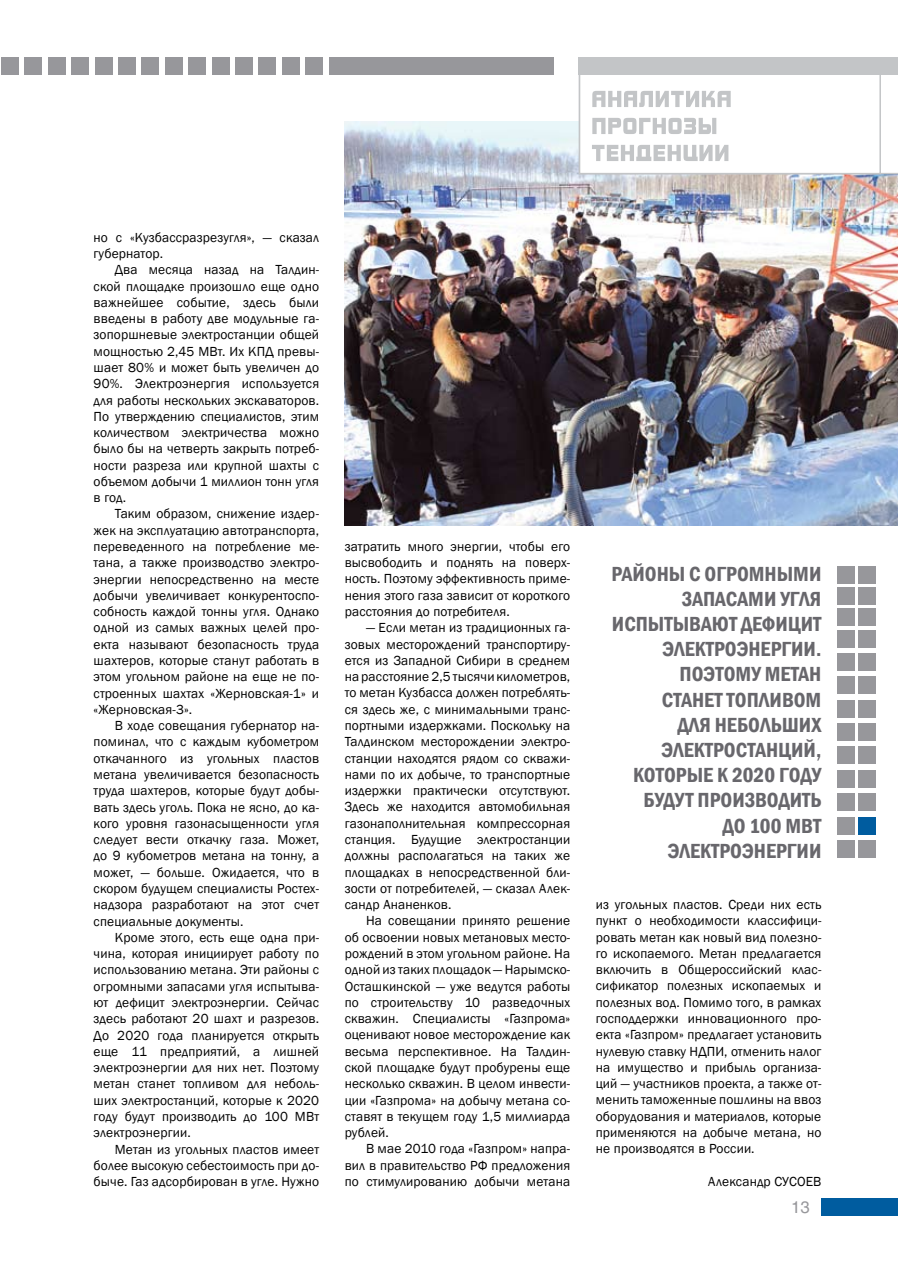
<style>
.page{position:relative;width:898px;height:1263px;background:#fff}
.page>*{position:absolute;margin:0;border:0;box-sizing:border-box;transform-origin:0 0}
.t1{font:600 condensed 21px/25.2px "Franklin Gothic";color:#68676c;text-align:right}
.t2{font:16.5px "Helios";color:#97979b}
.t3{font:13.5px/16.4px "Franklin Gothic";letter-spacing:.01em;color:#000;text-align:justify}
</style>
<div class="page">
<img style="left:344px;top:122px;width:553px;height:404px">
<div style="left:836px;top:840px;width:17px;height:17px;background:#97979b"></div>
<div style="left:836px;top:817px;width:17px;height:17px;background:#97979b"></div>
<div style="left:836px;top:794px;width:17px;height:17px;background:#97979b"></div>
<div style="left:836px;top:770px;width:17px;height:17px;background:#97979b"></div>
<div style="left:836px;top:747px;width:17px;height:17px;background:#97979b"></div>
<div style="left:836px;top:723px;width:17px;height:17px;background:#97979b"></div>
<div style="left:836px;top:700px;width:17px;height:17px;background:#97979b"></div>
<div style="left:836px;top:677px;width:17px;height:17px;background:#97979b"></div>
<div style="left:836px;top:653px;width:17px;height:17px;background:#97979b"></div>
<div style="left:836px;top:630px;width:17px;height:17px;background:#97979b"></div>
<div style="left:836px;top:609px;width:17px;height:17px;background:#97979b"></div>
<div style="left:836px;top:587px;width:17px;height:17px;background:#97979b"></div>
<div style="left:836px;top:566px;width:17px;height:17px;background:#97979b"></div>
<div style="left:858px;top:840px;width:17px;height:17px;background:#97979b"></div>
<div style="left:858px;top:817px;width:17px;height:17px;background:#005c9f"></div>
<div style="left:858px;top:794px;width:17px;height:17px;background:#97979b"></div>
<div style="left:858px;top:770px;width:17px;height:17px;background:#97979b"></div>
<div style="left:858px;top:747px;width:17px;height:17px;background:#97979b"></div>
<div style="left:858px;top:723px;width:17px;height:17px;background:#97979b"></div>
<div style="left:858px;top:700px;width:17px;height:17px;background:#97979b"></div>
<div style="left:858px;top:677px;width:17px;height:17px;background:#97979b"></div>
<div style="left:858px;top:653px;width:17px;height:17px;background:#97979b"></div>
<div style="left:858px;top:630px;width:17px;height:17px;background:#97979b"></div>
<div style="left:858px;top:609px;width:17px;height:17px;background:#97979b"></div>
<div style="left:858px;top:587px;width:17px;height:17px;background:#97979b"></div>
<div style="left:858px;top:566px;width:17px;height:17px;background:#97979b"></div>
<div style="left:329px;top:58px;width:224px;height:17px;background:#97979b"></div>
<div style="left:1px;top:58px;width:17px;height:17px;background:#97979b"></div>
<svg style="left:578px;top:57px;width:319px;height:117px"></svg>
<div style="left:821px;top:1198px;width:76px;height:17px;background:#005c9f"></div>
<div style="left:25px;top:58px;width:17px;height:17px;background:#97979b"></div>
<div style="left:48px;top:58px;width:17px;height:17px;background:#97979b"></div>
<div style="left:72px;top:58px;width:17px;height:17px;background:#97979b"></div>
<div style="left:95px;top:58px;width:17px;height:17px;background:#97979b"></div>
<div style="left:118px;top:58px;width:17px;height:17px;background:#97979b"></div>
<div style="left:142px;top:58px;width:17px;height:17px;background:#97979b"></div>
<div style="left:165px;top:58px;width:17px;height:17px;background:#97979b"></div>
<div style="left:188px;top:58px;width:17px;height:17px;background:#97979b"></div>
<div style="left:212px;top:58px;width:17px;height:17px;background:#97979b"></div>
<div style="left:235px;top:58px;width:17px;height:17px;background:#97979b"></div>
<div style="left:259px;top:58px;width:17px;height:17px;background:#97979b"></div>
<div style="left:282px;top:58px;width:17px;height:17px;background:#97979b"></div>
<div style="left:305px;top:58px;width:17px;height:17px;background:#97979b"></div>
<p class="t3" style="left:94px;top:229px;width:227px">но с «Кузбассразрезугля», — сказал губернатор.</p>
<p class="t3" style="left:94px;top:262px;width:227px;text-indent:21px">Два месяца назад на Талдин&shy;ской площадке произошло еще одно важнейшее событие, здесь были введены в работу две модульные га&shy;зопоршневые электростанции общей мощностью 2,45 МВт. Их КПД превы&shy;шает 80% и может быть увеличен до 90%. Электроэнергия используется для работы нескольких экскаваторов.<br>По утверждению специалистов, этим количеством электричества можно было бы на четверть закрыть потреб&shy;ности разреза или крупной шахты с объемом добычи 1 миллион тонн угля в год.</p>
<p class="t3" style="left:94px;top:506px;width:227px;text-indent:21px">Таким образом, снижение издер&shy;жек на эксплуатацию автотранспорта, переведенного на потребление ме&shy;тана, а также производство электро&shy;энергии непосредственно на месте добычи увеличивает конкурентоспо&shy;собность каждой тонны угля. Однако одной из самых важных целей про&shy;екта называют безопасность труда шахтеров, которые станут работать в этом угольном районе на еще не по&shy;строенных шахтах «Жерновская-1» и «Жерновская-3».</p>
<p class="t3" style="left:94px;top:718px;width:227px;text-indent:21px">В ходе совещания губернатор на&shy;поминал, что с каждым кубометром откачанного из угольных пластов метана увеличивается безопасность труда шахтеров, которые будут добы&shy;вать здесь уголь. Пока не ясно, до ка&shy;кого уровня газонасыщенности угля следует вести откачку газа. Может, до 9 кубометров метана на тонну, а может, — больше. Ожидается, что в скором будущем специалисты Ростех&shy;надзора разработают на этот счет специальные документы.</p>
<p class="t3" style="left:94px;top:929px;width:227px;text-indent:21px">Кроме этого, есть еще одна при&shy;чина, которая инициирует работу по использованию метана. Эти районы с огромными запасами угля испытыва&shy;ют дефицит электроэнергии. Сейчас здесь работают 20 шахт и разрезов.<br>До 2020 года планируется открыть еще 11 предприятий, а лишней электроэнергии для них нет. Поэтому метан станет топливом для неболь&shy;ших электростанций, которые к 2020 году будут производить до 100 МВт электроэнергии.</p>
<p class="t3" style="left:94px;top:1141px;width:227px;text-indent:21px">Метан из угольных пластов имеет более высокую себестоимость при до&shy;быче. Газ адсорбирован в угле. Нужно</p>
<p class="t3" style="left:344px;top:538px;width:227px">затратить много энергии, чтобы его высвободить и поднять на поверх&shy;ность. Поэтому эффективность приме&shy;нения этого газа зависит от короткого расстояния до потребителя.</p>
<p class="t3" style="left:344px;top:620px;width:227px;text-indent:21px">— Если метан из традиционных га&shy;зовых месторождений транспортиру&shy;ется из Западной Сибири в среднем на расстояние 2,5 тысячи километров, то метан Кузбасса должен потреблять&shy;ся здесь же, с минимальными транс&shy;портными издержками. Поскольку на Талдинском месторождении электро&shy;станции находятся рядом со скважи&shy;нами по их добыче, то транспортные издержки практически отсутствуют.<br>Здесь же находится автомобильная газонаполнительная компрессорная станция. Будущие электростанции должны располагаться на таких же площадках в непосредственной бли&shy;зости от потребителей, — сказал Алек&shy;сандр Ананенков.</p>
<p class="t3" style="left:344px;top:913px;width:227px;text-indent:21px">На совещании принято решение об освоении новых метановых место&shy;рождений в этом угольном районе. На одной из таких площадок — Нарымско-Осташкинской — уже ведутся работы по строительству 10 разведочных скважин. Специалисты «Газпрома» оценивают новое месторождение как весьма перспективное. На Талдин&shy;ской площадке будут пробурены еще несколько скважин. В целом инвести&shy;ции «Газпрома» на добычу метана со&shy;ставят в текущем году 1,5 миллиарда рублей.</p>
<p class="t3" style="left:344px;top:1141px;width:227px;text-indent:21px">В мае 2010 года «Газпром» напра&shy;вил в правительство РФ предложения по стимулированию добычи метана</p>
<h1 class="t1" style="left:611px;top:561px;width:211px">районы с огромными запасами угля испытывают дефицит электроэнергии.<br>Поэтому метан<br>станет топливом<br>для небольших электростанций, которые к 2020 году будут производить<br>до 100 МВт электроэнергии</h1>
<p class="t3" style="left:595px;top:897px;width:227px">из угольных пластов. Среди них есть пункт о необходимости классифици&shy;ровать метан как новый вид полезно&shy;го ископаемого. Метан предлагается включить в Общероссийский клас&shy;сификатор полезных ископаемых и полезных вод. Помимо того, в рамках господдержки инновационного про&shy;екта «Газпром» предлагает установить нулевую ставку НДПИ, отменить налог на имущество и прибыль организа&shy;ций — участников проекта, а также от&shy;менить таможенные пошлины на ввоз оборудования и материалов, которые применяются на добыче метана, но не производятся в России.</p>
<p class="t3" style="left:708px;top:1173px;width:113px">Александр Сусо ев</p>
<p class="t2" style="left:790px;top:1197px;width:20px">13</p>
</div>
